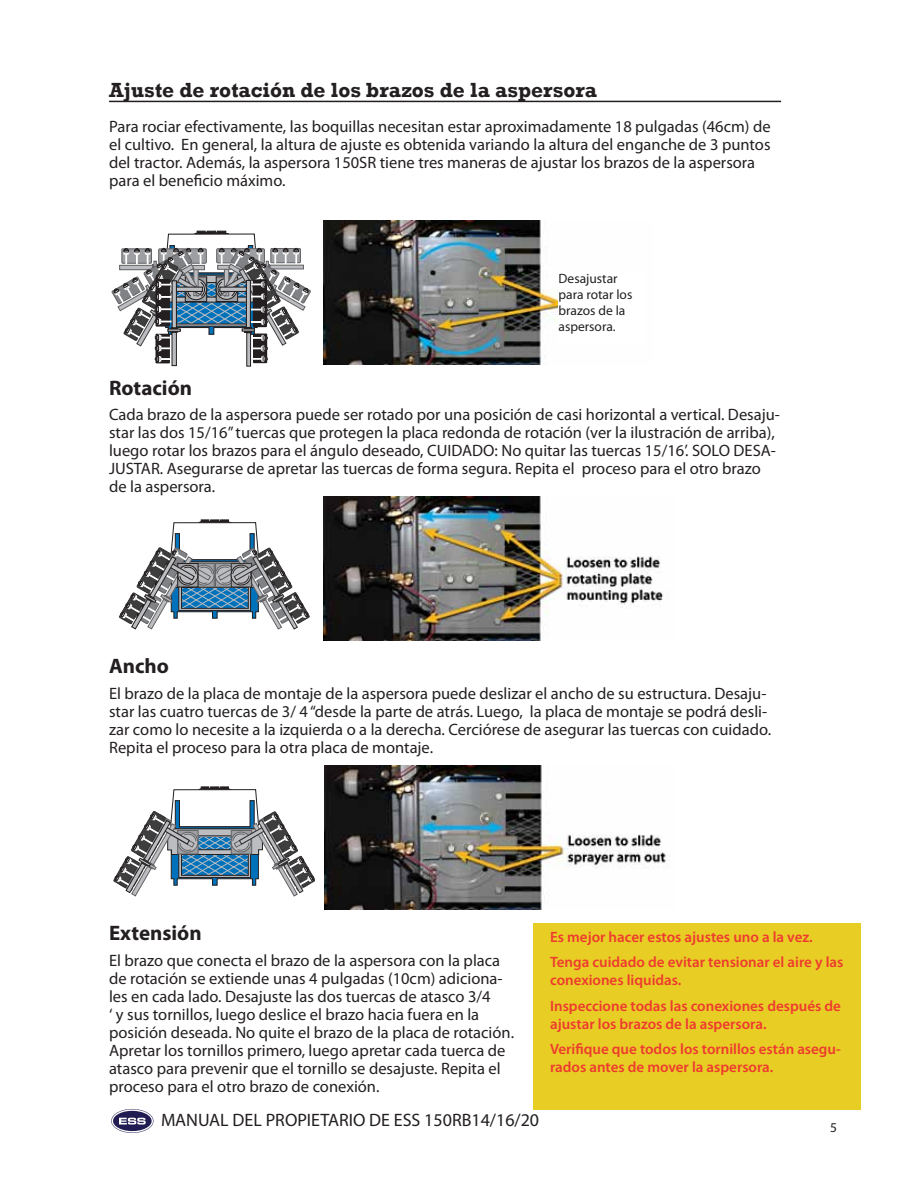
<style>
.page{position:relative;width:918px;height:1188px;background:#fff}
.page>*{position:absolute;margin:0;border:0;box-sizing:border-box;transform-origin:0 0}
.t1{font:700 21px "Rockwell";color:#231f20}
.t2{font:700 21px "Myriad Pro";color:#231f20}
.t3{font:18px "Myriad Pro";color:#231f20}
.t4{font:16.5px/18px "Myriad Pro";color:#231f20}
.t5{font:600 15px/25.7px "Myriad Pro";color:#ee3b2e}
.t6{font:13.5px/16.2px "Myriad Pro";color:#231f20}
</style>
<div class="page">
<svg style="left:111px;top:1109px;width:42px;height:24px"></svg>
<img style="left:324px;top:765px;width:345px;height:144px">
<div style="left:534px;top:923px;width:327px;height:187px;background:#e8cd25"></div>
<hr style="left:109px;top:101px;width:672px;height:1px;background:#231f20">
<img style="left:324px;top:221px;width:234px;height:144px">
<img style="left:324px;top:497px;width:340px;height:144px">
<div style="left:253px;top:334px;width:14px;height:29px;background:#231f20"></div>
<hr style="left:247px;top:333px;width:4px;height:33px;background:#bcbdc0">
<div style="left:246px;top:332px;width:5px;height:34px;border:1px solid #231f20"></div>
<svg style="left:156px;top:334px;width:14px;height:29px"></svg>
<svg style="left:172px;top:362px;width:5px;height:4px"></svg>
<svg style="left:111px;top:230px;width:199px;height:132px"></svg>
<hr style="left:172px;top:281px;width:4px;height:47px;background:#bcbdc0">
<div style="left:172px;top:280px;width:5px;height:49px;border:1px solid #231f20"></div>
<div style="left:170px;top:327px;width:8px;height:6px;background:#231f20"></div>
<div style="left:167px;top:329px;width:14px;height:3px;background:#bcbdc0;border:1px solid #231f20"></div>
<svg style="left:119px;top:519px;width:190px;height:110px"></svg>
<svg style="left:113px;top:786px;width:202px;height:110px"></svg>
<p class="t1" style="left:109px;top:78px;width:490px">Ajuste de rotación de los brazos de la aspersora</p>
<p class="t4" style="left:109px;top:117px;width:663px">Para rociar efectivamente, las boquillas necesitan estar aproximadamente 18 pulgadas (46cm) de el cultivo. En general, la altura de ajuste es obtenida variando la altura del enganche de 3 puntos del tractor. Además, la aspersora 150SR tiene tres maneras de ajustar los brazos de la aspersora para el beneficio máximo.</p>
<p class="t6" style="left:559px;top:270px;width:75px">Desajustar para rotar los brazos de la aspersora.</p>
<p class="t2" style="left:109px;top:374px;width:85px">Rotación</p>
<p class="t4" style="left:109px;top:405px;width:672px">Cada brazo de la aspersora puede ser rotado por una posición de casi horizontal a vertical. Desaju&shy;star las dos 15/16” tuercas que protegen la placa redonda de rotación (ver la ilustración de arriba), luego rotar los brazos para el ángulo deseado, CUIDADO</p>
<p class="t4" style="left:495px;top:441px;width:217px">: No quitar las tuercas 15/16’. SOLO</p>
<p class="t4" style="left:109px;top:441px;width:668px;text-indent:625px">DESA-<br>JUSTAR. Asegurarse de apretar las tuercas de forma segura. Repita el proceso para el otro brazo de la aspersora.</p>
<p class="t2" style="left:109px;top:652px;width:61px">Ancho</p>
<p class="t4" style="left:109px;top:684px;width:664px">El brazo de la placa de montaje de la aspersora puede deslizar el ancho de su estructura. Desaju&shy;star las cuatro tuercas de 3/ 4 “desde la parte de atrás. Luego, la placa de montaje se podrá desli&shy;zar como lo necesite a la izquierda o a la derecha. Cerciórese de asegurar las tuercas con cuidado.<br>Repita el proceso para la otra placa de montaje.</p>
<p class="t2" style="left:109px;top:919px;width:94px">Extensión</p>
<p class="t4" style="left:109px;top:951px;width:407px">El brazo que conecta el brazo de la aspersora con la placa de rotación se extiende unas 4 pulgadas (10cm) adiciona&shy;les en cada lado. Desajuste las dos tuercas de atasco 3/4<br>‘ y sus tornillos, luego deslice el brazo hacia fuera en la posición deseada. No quite el brazo de la placa de rotación.<br>Apretar los tornillos primero, luego apretar cada tuerca de atasco para prevenir que el tornillo se desajuste. Repita el proceso para el otro brazo de conexión.</p>
<p class="t3" style="left:233px;top:1109px;width:11px">DEL</p>
<p class="t3" style="left:266px;top:1109px;width:10px">PROPIETARIO</p>
<p class="t3" style="left:369px;top:1109px;width:171px">DE ESS 150RB14/16/20</p>
<p class="t3" style="left:161px;top:1109px;width:26px">MANUAL</p>
<p class="t5" style="left:550px;top:923px;width:295px">Es mejor hacer estos ajustes uno a la vez.<br>Tenga cuidado de evitar tensionar el aire y las</p>
<p class="t5" style="left:550px;top:967px;width:292px">conexiones liquidas.<br>Inspeccione todas las conexiones después de</p>
<p class="t5" style="left:550px;top:1011px;width:292px">ajustar los brazos de la aspersora.<br>Verifique que todos los tornillos están asegu-</p>
<p class="t5" style="left:550px;top:1054px;width:225px">rados antes de mover la aspersora.</p>
<p class="t6" style="left:830px;top:1119px;width:8px">5</p>
</div>
